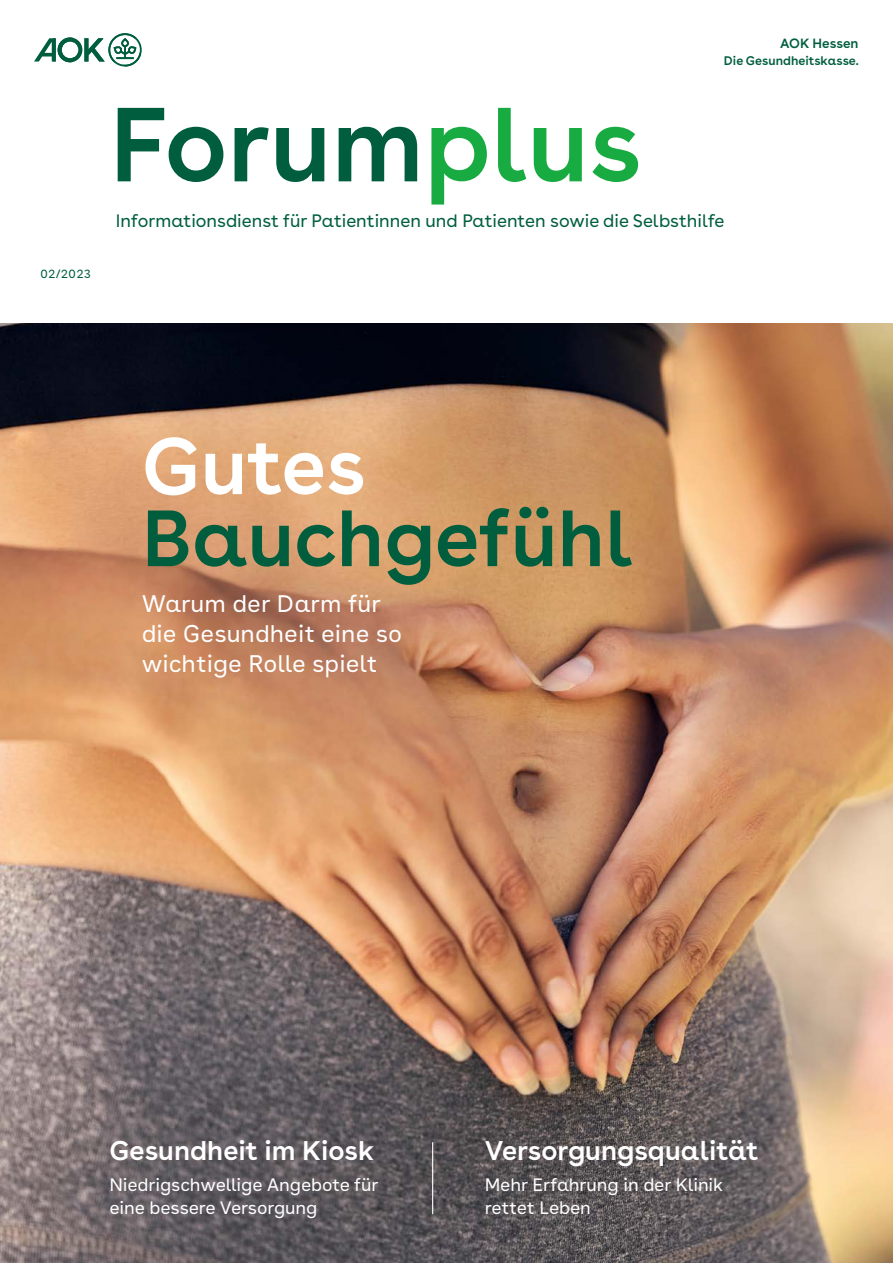
<style>
.page{position:relative;width:893px;height:1263px;background:#fff}
.page>*{position:absolute;margin:0;border:0;box-sizing:border-box;transform-origin:0 0}
.H1_Titel{font:600 105px "AOK Buenos Aires";color:#005e3f}
.H1_-_Titel_Thema_A_26pt{font:600 79.5px/72px "AOK Buenos Aires";color:#005e3f}
.H2_-_Titel_Thema_B_18pt{font:600 27px "AOK Buenos Aires";color:#fff}
.P_-_Titel_Thema_A_18pt{font:24px/30px "AOK Buenos Aires Text";color:#fff}
.P_-_Titel_Thema_B_12pt{font:18px/22.5px "AOK Buenos Aires Text";letter-spacing:-.01em;color:#fff}
.P_-_Titel_Subline{font:18px "AOK Buenos Aires";color:#005e3f}
.Titel_P_-_Titel_-_Deskriptor{font:600 13.35px "AOK Buenos Aires";color:#005e3f}
.Titel_P_-_Titel_-_Deskriptor-2{font:600 12.45px "AOK Buenos Aires";color:#005e3f}
.Titel_Titel_-_Ausgabe_Datum{font:12px "AOK Buenos Aires";letter-spacing:.06em;color:#005e3f}
.s1{color:#18ab42}
.s2{color:#fff}
</style>
<div class="page">
<img style="left:0;top:323px;width:893px;height:940px">
<hr style="left:432px;top:1142px;width:1px;height:72px;background:#fff">
<svg style="left:34px;top:33px;width:108px;height:34px"></svg>
<p class="Titel_Titel_-_Ausgabe_Datum" style="left:40px;top:264px;width:52px">02/2023</p>
<h1 class="H1_Titel" style="left:109px;top:56px;width:534px">Forum<span class="s1">plus</span></h1>
<p class="Titel_P_-_Titel_-_Deskriptor" style="left:780px;top:32px;width:80px">AOK Hessen</p>
<p class="Titel_P_-_Titel_-_Deskriptor-2" style="left:724px;top:50px;width:136px">Die Gesundheitskasse.</p>
<p class="P_-_Titel_Subline" style="left:116px;top:206px;width:610px">Informationsdienst für Patientinnen und Patienten sowie die Selbsthilfe</p>
<h1 class="H1_-_Titel_Thema_A_26pt" style="left:142px;top:422px;width:493px"><span class="s2">Gutes<br></span>Bauchgefühl</h1>
<p class="P_-_Titel_Thema_A_18pt" style="left:142px;top:586px;width:262px">Warum der Darm für die Gesundheit eine so wichtige Rolle spielt</p>
<h2 class="H2_-_Titel_Thema_B_18pt" style="left:109px;top:1128px;width:266px">Gesundheit im Kiosk</h2>
<p class="P_-_Titel_Thema_B_12pt" style="left:109px;top:1172px;width:271px">Niedrigschwellige Angebote für eine bessere Versorgung</p>
<h2 class="H2_-_Titel_Thema_B_18pt" style="left:485px;top:1128px;width:275px">Versorgungsqualität</h2>
<p class="P_-_Titel_Thema_B_12pt" style="left:485px;top:1172px;width:240px">Mehr Erfahrung in der Klinik rettet Leben</p>
</div>
